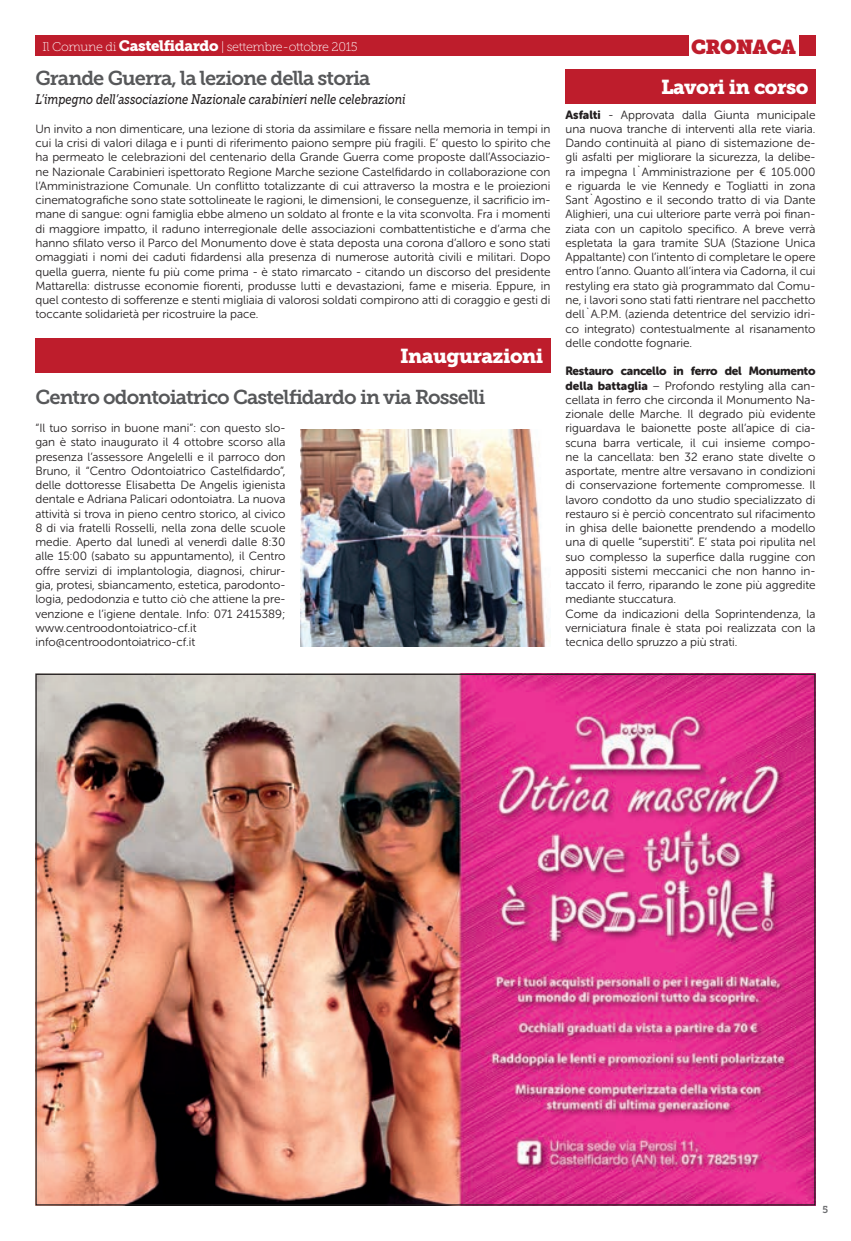
<style>
.page{position:relative;width:851px;height:1241px;background:#fff}
.page>*{position:absolute;margin:0;border:0;box-sizing:border-box;transform-origin:0 0}
.t1{font:20px "Museo Slab 700";letter-spacing:-.045em;color:#57585a}
.t2{font:20px "Museo Slab 900";letter-spacing:-.025em;color:#fff}
.t3{font:20px "Museo Slab";letter-spacing:-.03em;color:#be1d2c}
.t4{font:italic 13.75px "Museo Slab 500";color:#231f20;scale:.81 1}
.t5{font:12.5px "Museo Slab 100";letter-spacing:-.025em;color:#fff}
.t6{font:11.88px/14.2px "Museo Sans Rounded 300";color:#231f20;text-align:justify}
.t7{font:11.88px "Museo Sans Rounded 900";letter-spacing:-.02em;color:#231f20}
.t8{font:10px "Museo Slab 700";color:#6c6d70}
.s1{font-family:"Museo Slab 900";font-size:15px}
.s2{font-family:"Museo Sans Rounded 900"}
</style>
<div class="page">
<div style="left:35px;top:35px;width:780px;height:21px;background:#be1d2c"></div>
<div style="left:688px;top:30px;width:110px;height:34px;background:#fff"></div>
<div style="left:565px;top:70px;width:250px;height:34px;background:#be1d2c"></div>
<div style="left:35px;top:339px;width:515px;height:34px;background:#be1d2c"></div>
<img style="left:300px;top:429px;width:247px;height:217px">
<img style="left:37px;top:675px;width:776px;height:528px">
<p class="t5" style="left:43px;top:40px;width:316px">Il Comune di <span class="s1">Castelfidardo</span> | settembre-ottobre 2015</p>
<h1 class="t1" style="left:35px;top:67px;width:336px">Grande Guerra, la lezione della storia</h1>
<p class="t4" style="left:35px;top:92px;width:458px">L’impegno dell’associazione Nazionale carabinieri nelle celebrazioni</p>
<p class="t6" style="left:35px;top:122px;width:516px">Un invito a non dimenticare, una lezione di storia da assimilare e fissare nella memoria in tempi in cui la crisi di valori dilaga e i punti di riferimento paiono sempre più fragili. E’ questo lo spirito che ha permeato le celebrazioni del centenario della Grande Guerra come proposte dall’Associazio&shy;ne Nazionale Carabinieri ispettorato Regione Marche sezione Castelfidardo in collaborazione con l’Amministrazione Comunale. Un conflitto totalizzante di cui attraverso la mostra e le proiezioni cinematografiche sono state sottolineate le ragioni, le dimensioni, le conseguenze, il sacrificio im&shy;mane di sangue: ogni famiglia ebbe almeno un soldato al fronte e la vita sconvolta. Fra i momenti di maggiore impatto, il raduno interregionale delle associazioni combattentistiche e d’arma che hanno sfilato verso il Parco del Monumento dove è stata deposta una corona d’alloro e sono stati omaggiati i nomi dei caduti fidardensi alla presenza di numerose autorità civili e militari. Dopo quella guerra, niente fu più come prima - è stato rimarcato - citando un discorso del presidente Mattarella: distrusse economie fiorenti, produsse lutti e devastazioni, fame e miseria. Eppure, in quel contesto di sofferenze e stenti migliaia di valorosi soldati compirono atti di coraggio e gesti di toccante solidarietà per ricostruire la pace.</p>
<h1 class="t2" style="left:400px;top:345px;width:145px">Inaugurazioni</h1>
<h1 class="t1" style="left:35px;top:385px;width:451px">Centro odontoiatrico Castelfidardo in via Rosselli</h1>
<p class="t6" style="left:35px;top:421px;width:251px;text-align:left">“Il tuo sorriso in buone mani”: con questo slo&shy;gan è stato inaugurato il 4 ottobre scorso alla presenza l’assessore Angelelli e il parroco don Bruno, il “Centro Odontoiatrico Castelfidardo”, delle dottoresse Elisabetta De Angelis igienista dentale e Adriana Palicari odontoiatra. La nuova attività si trova in pieno centro storico, al civico 8 di via fratelli Rosselli, nella zona delle scuole medie. Aperto dal lunedì al venerdì dalle 8:30 alle 15:00 (sabato su appuntamento), il Centro offre servizi di implantologia, diagnosi, chirur&shy;gia, protesi, sbiancamento, estetica, parodonto&shy;logia, pedodonzia e tutto ciò che attiene la pre&shy;venzione e l’igiene dentale. Info: 071 2415389; www.centroodontoiatrico-cf.it info@centroodontoiatrico-cf.it</p>
<h1 class="t3" style="left:691px;top:36px;width:106px">CRONACA</h1>
<h1 class="t2" style="left:661px;top:76px;width:149px">Lavori in corso</h1>
<p class="t6" style="left:565px;top:107px;width:251px"><span class="s2">Asfalti</span> - Approvata dalla Giunta municipale una nuova tranche di interventi alla rete viaria.<br>Dando continuità al piano di sistemazione de&shy;gli asfalti per migliorare la sicurezza, la delibe&shy;ra impegna l`Amministrazione per € 105.000 e riguarda le vie Kennedy e Togliatti in zona Sant`Agostino e il secondo tratto di via Dante Alighieri, una cui ulteriore parte verrà poi finan&shy;ziata con un capitolo specifico. A breve verrà espletata la gara tramite SUA (Stazione Unica Appaltante) con l’intento di completare le opere entro l’anno. Quanto all’intera via Cadorna, il cui restyling era stato già programmato dal Comu&shy;ne, i lavori sono stati fatti rientrare nel pacchetto dell`A.P.M. (azienda detentrice del servizio idri&shy;co integrato) contestualmente al risanamento delle condotte fognarie.</p>
<p class="t7" style="left:565px;top:364px;width:251px">Restauro cancello in ferro del Monumento</p>
<p class="t6" style="left:565px;top:378px;width:251px;text-align:left"><span class="s2">della battaglia</span> – Profondo restyling alla can&shy;cellata in ferro che circonda il Monumento Na&shy;zionale delle Marche. Il degrado più evidente riguardava le baionette poste all’apice di cia&shy;scuna barra verticale, il cui insieme compo&shy;ne la cancellata: ben 32 erano state divelte o asportate, mentre altre versavano in condizioni di conservazione fortemente compromesse. Il lavoro condotto da uno studio specializzato di restauro si è perciò concentrato sul rifacimento in ghisa delle baionette prendendo a modello una di quelle “superstiti”. E’ stata poi ripulita nel suo complesso la superfice dalla ruggine con appositi sistemi meccanici che non hanno in&shy;taccato il ferro, riparando le zone più aggredite mediante stuccatura.<br>Come da indicazioni della Soprintendenza, la verniciatura finale è stata poi realizzata con la tecnica dello spruzzo a più strati.</p>
<p class="t8" style="left:822px;top:1203px;width:7px">5</p>
</div>
